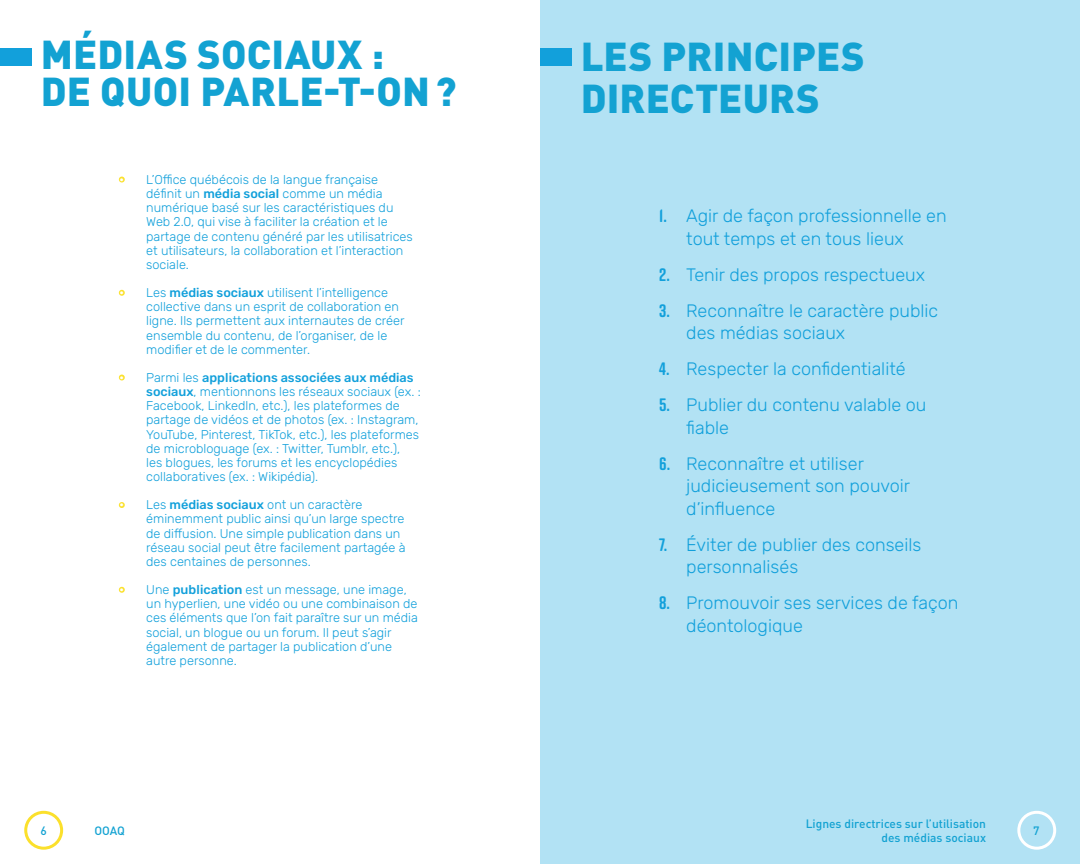
<style>
.page{position:relative;width:1080px;height:864px;background:#fff}
.page>*{position:absolute;margin:0;border:0;box-sizing:border-box;transform-origin:0 0}
.t1{font:900 39.9px/37.5px "DIN Pro";letter-spacing:.005em;color:#13a2d2}
.t2{font:300 18px/22.5px "Rubik";color:#12a0db}
.t3{font:300 12.75px/14.2px "Rubik";color:#12a0db}
.t4{font:500 12px/14.4px "DIN Pro";color:#13a2d2;text-align:right}
.s1{font-weight:400;font-size:13.5px;color:#fbe12c}
.s2{font-weight:500}
.s3{font-family:"Rift Soft";font-weight:700}
</style>
<div class="page">
<div style="left:540px;top:0;width:540px;height:864px;background:#b2e2f4"></div>
<div style="left:1017px;top:811px;width:39px;height:39px;border:3px solid #fff;border-radius:50%"></div>
<div style="left:24px;top:811px;width:39px;height:39px;border:3px solid #fbe02c;border-radius:50%"></div>
<div style="left:540px;top:49px;width:31px;height:17px;background:#12a0db"></div>
<div style="left:0;top:49px;width:31px;height:17px;background:#12a0db"></div>
<h1 class="t1" style="left:41px;top:34px;width:418px">MÉDIAS SOCIAUX :<br>DE QUOI PARLE-T-ON?</h1>
<h1 class="t1" style="left:581px;top:34px;width:286px;line-height:42px">LES PRINCIPES<br>DIRECTEURS</h1>
<p class="t3" style="left:146px;top:172px;width:268px;text-indent:-27px"><span class="s1">•</span> L’Office québécois de la langue française définit un <span class="s2">média social</span> comme un média numérique basé sur les caractéristiques du Web 2.0, qui vise à faciliter la création et le partage de contenu généré par les utilisatrices et utilisateurs, la collaboration et l’interaction sociale.</p>
<p class="t3" style="left:146px;top:286px;width:260px;text-indent:-27px"><span class="s1">•</span> Les <span class="s2">médias sociaux</span> utilisent l’intelligence collective dans un esprit de collaboration en ligne. Ils permettent aux internautes de créer ensemble du contenu, de l’organiser, de le modifier et de le commenter.</p>
<p class="t3" style="left:146px;top:370px;width:276px;text-indent:-27px"><span class="s1">•</span> Parmi les <span class="s2">applications associées aux médias sociaux</span>, mentionnons les réseaux sociaux (ex. :<br>Facebook, Linkedln, etc.), les plateformes de partage de vidéos et de photos (ex. : Instagram, YouTube, Pinterest, TikTok, etc.), les plateformes de microbloguage (ex. : Twitter, Tumblr, etc.),<br>les blogues, les forums et les encyclopédies collaboratives (ex. : Wikipédia).</p>
<p class="t3" style="left:146px;top:498px;width:261px;text-indent:-27px"><span class="s1">•</span> Les <span class="s2">médias sociaux</span> ont un caractère éminemment public ainsi qu’un large spectre de diffusion. Une simple publication dans un réseau social peut être facilement partagée à des centaines de personnes.</p>
<p class="t3" style="left:146px;top:583px;width:273px;text-indent:-27px"><span class="s1">•</span> Une <span class="s2">publication</span> est un message, une image, un hyperlien, une vidéo ou une combinaison de ces éléments que l’on fait paraître sur un média social, un blogue ou un forum. Il peut s’agir également de partager la publication d’une autre personne.</p>
<h2 class="t2" style="left:686px;top:205px;width:262px;text-indent:-27px"><span class="s3">1.</span> Agir de façon professionnelle en tout temps et en tous lieux</h2>
<h2 class="t2" style="left:659px;top:264px;width:267px"><span class="s3">2.</span> Tenir des propos respectueux</h2>
<h2 class="t2" style="left:686px;top:300px;width:253px;text-indent:-27px"><span class="s3">3.</span> Reconnaître le caractère public des médias sociaux</h2>
<h2 class="t2" style="left:659px;top:358px;width:248px"><span class="s3">4.</span> Respecter la confidentialité</h2>
<h2 class="t2" style="left:686px;top:394px;width:242px;text-indent:-27px"><span class="s3">5.</span> Publier du contenu valable ou fiable</h2>
<h2 class="t2" style="left:686px;top:453px;width:225px;text-indent:-27px"><span class="s3">6.</span> Reconnaître et utiliser judicieusement son pouvoir d’influence</h2>
<h2 class="t2" style="left:686px;top:534px;width:237px;text-indent:-27px"><span class="s3">7.</span> Éviter de publier des conseils personnalisés</h2>
<h2 class="t2" style="left:686px;top:592px;width:274px;text-indent:-27px"><span class="s3">8.</span> Promouvoir ses services de façon déontologique</h2>
<p class="t4" style="left:40px;top:823px;width:8px">6</p>
<p class="t4" style="left:94px;top:823px;width:32px">OOAQ</p>
<p class="t4" style="left:806px;top:816px;width:182px">Lignes directrices sur l’utilisation des médias sociaux</p>
<p class="t4" style="left:1033px;top:823px;width:8px">7</p>
</div>
